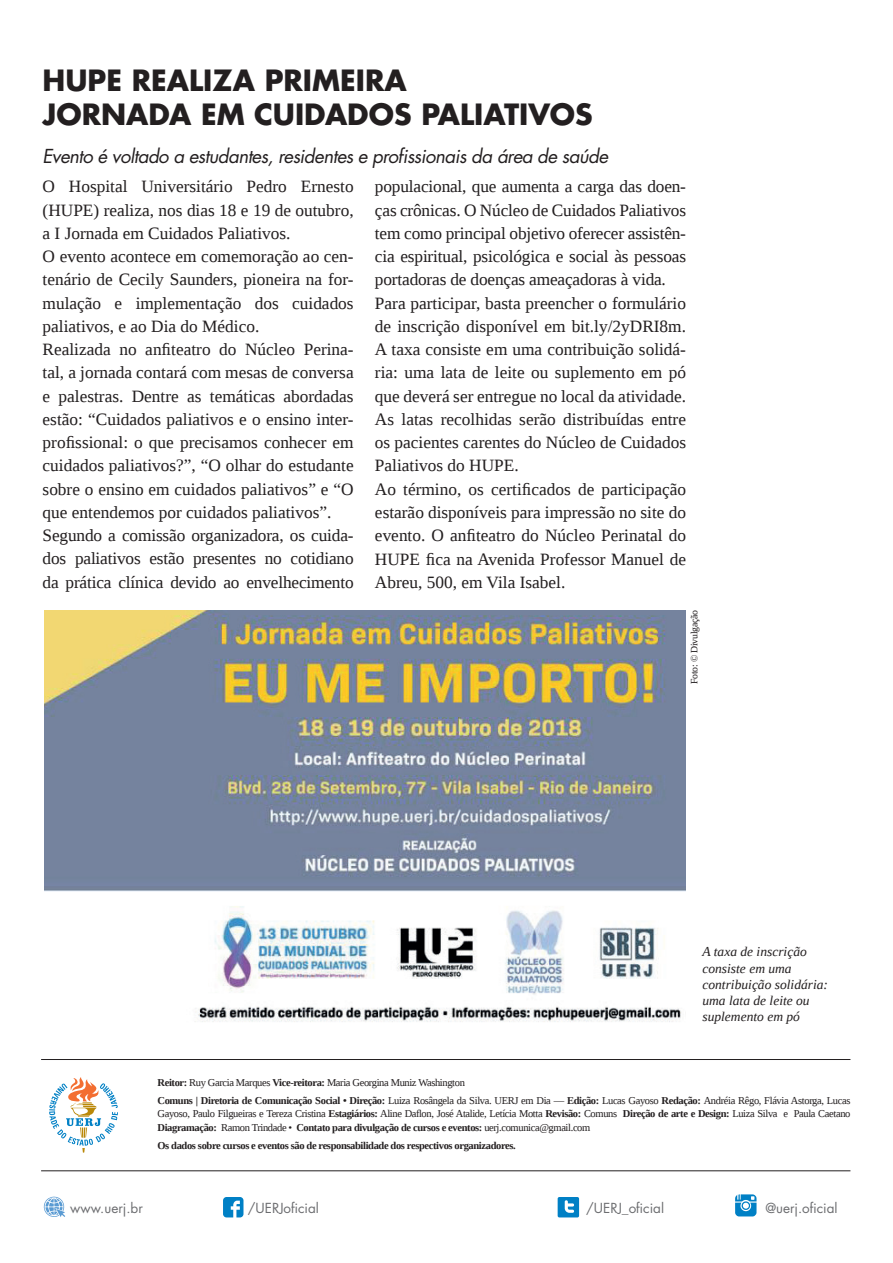
<style>
.page{position:relative;width:893px;height:1263px;background:#fff}
.page>*{position:absolute;margin:0;border:0;box-sizing:border-box;transform-origin:0 0}
.t1{font:700 28.5px/34.2px "Futura LT Pro";color:#231f20}
.t2{font:italic 18.75px "Futura LT Pro";letter-spacing:-.03em;color:#231f20}
.t3{font:17.25px/23.2px "Liberation Serif";color:#231f20}
.t4{font:italic 13.5px/16.2px "Liberation Serif";color:#231f20}
.t5{font:13.5px "Futura LT Pro";color:#6c6d70}
.t6{font:10.5px/17.7px "Liberation Serif";letter-spacing:-.035em;color:#231f20}
.t7{font:700 10.5px "Liberation Serif";letter-spacing:-.035em;color:#231f20}
.t8{font:9.75px "Liberation Serif";letter-spacing:-.025em;color:#231f20}
.s1{font-weight:700}
</style>
<div class="page">
<hr style="left:41px;top:1059px;width:809px;height:1px;background:#231f20">
<hr style="left:41px;top:1170px;width:809px;height:1px;background:#231f20">
<svg style="left:49px;top:1077px;width:69px;height:76px"></svg>
<svg style="left:44px;top:1196px;width:21px;height:21px"></svg>
<svg style="left:223px;top:1197px;width:20px;height:20px"></svg>
<svg style="left:558px;top:1197px;width:21px;height:20px"></svg>
<svg style="left:735px;top:1194px;width:21px;height:22px"></svg>
<img style="left:44px;top:610px;width:641px;height:412px">
<h1 class="t1" style="left:43px;top:62px;width:552px">HUPE REALIZA PRIMEIRA<br>JORNADA EM CUIDADOS PALIATIVOS</h1>
<p class="t2" style="left:43px;top:143px;width:567px">Evento é voltado a estudantes, residentes e profissionais da área de saúde</p>
<p class="t3" style="left:43px;top:175px;width:313px">O Hospital Universitário Pedro Ernesto (HUPE) realiza, nos dias 18 e 19 de outubro, a I Jornada em Cuidados Paliativos.<br>O evento acontece em comemoração ao cen&shy;tenário de Cecily Saunders, pioneira na for&shy;mulação e implementação dos cuidados paliativos, e ao Dia do Médico.<br>Realizada no anfiteatro do Núcleo Perina&shy;tal, a jornada contará com mesas de conversa e palestras. Dentre as temáticas abordadas estão: “Cuidados paliativos e o ensino inter&shy;profissional: o que precisamos conhecer em cuidados paliativos?”, “O olhar do estudante sobre o ensino em cuidados paliativos” e “O que entendemos por cuidados paliativos”.<br>Segundo a comissão organizadora, os cuida&shy;dos paliativos estão presentes no cotidiano da prática clínica devido ao envelhecimento</p>
<p class="t3" style="left:375px;top:175px;width:313px">populacional, que aumenta a carga das doen&shy;ças crônicas. O Núcleo de Cuidados Paliativos tem como principal objetivo oferecer assistên&shy;cia espiritual, psicológica e social às pessoas portadoras de doenças ameaçadoras à vida.<br>Para participar, basta preencher o formulário de inscrição disponível em bit.ly/2yDRI8m.<br>A taxa consiste em uma contribuição solidá&shy;ria: uma lata de leite ou suplemento em pó que deverá ser entregue no local da atividade.<br>As latas recolhidas serão distribuídas entre os pacientes carentes do Núcleo de Cuidados Paliativos do HUPE.<br>Ao término, os certificados de participação estarão disponíveis para impressão no site do evento. O anfiteatro do Núcleo Perinatal do HUPE fica na Avenida Professor Manuel de Abreu, 500, em Vila Isabel.</p>
<p class="t8" style="left:688px;top:684px;width:75px;rotate:-90deg">Foto: © Divulgação</p>
<p class="t4" style="left:702px;top:944px;width:127px">A taxa de inscrição consiste em uma contribuição solidária: uma lata de leite ou suplemento em pó</p>
<p class="t6" style="left:157px;top:1073px;width:694px"><span class="s1">Reitor:</span> Ruy Garcia Marques <span class="s1">Vice-reitora:</span> Maria Georgina Muniz Washington<br><span class="s1">Comuns | Diretoria de Comunicação Social • Direção:</span> Luiza Rosângela da Silva. UERJ em Dia — <span class="s1">Edição:</span> Lucas Gayoso <span class="s1">Redação:</span> Andréia Rêgo, Flávia Astorga, Lucas</p>
<p class="t6" style="left:157px;top:1107px;width:694px;line-height:13.5px">Gayoso, Paulo Filgueiras e Tereza Cristina <span class="s1">Estagiários:</span> Aline Daflon, José Atalide, Letícia Motta <span class="s1">Revisão:</span> Comuns <span class="s1">Direção de arte e Design:</span> Luiza Silva e Paula Caetano<br><span class="s1">Diagramação:</span> Ramon Trindade • <span class="s1">Contato para divulgação de cursos e eventos:</span> uerj.comunica@gmail.com</p>
<p class="t7" style="left:157px;top:1138px;width:360px">Os dados sobre cursos e eventos são de responsabilidade dos respectivos organizadores.</p>
<p class="t5" style="left:70px;top:1198px;width:74px">www.uerj.br</p>
<p class="t5" style="left:248px;top:1198px;width:73px">/UERJoficial</p>
<p class="t5" style="left:586px;top:1198px;width:79px">/UERJ_oficial</p>
<p class="t5" style="left:765px;top:1198px;width:74px">@uerj.oficial</p>
</div>
